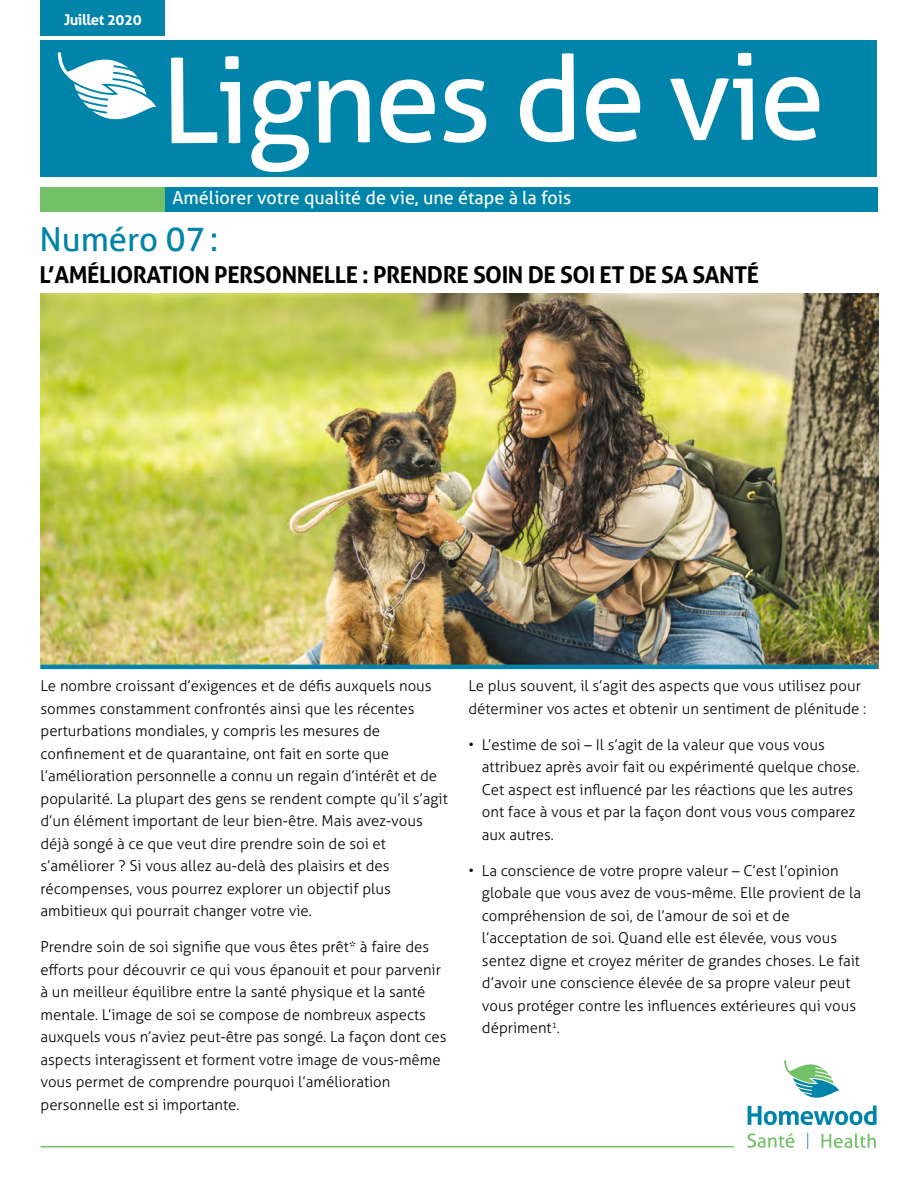
<style>
.page{position:relative;width:918px;height:1188px;background:#fff}
.page>*{position:absolute;margin:0;border:0;box-sizing:border-box;transform-origin:0 0}
.t1{font:118.5px "Aller";letter-spacing:-.035em;color:#fff}
.t2{font:33px "Aller";color:#0084a9}
.t3{font:700 23.25px "Aller";letter-spacing:-.02em;color:#000}
.t4{font:18px "Aller";color:#fff}
.t5{font:300 15px/22.5px "Aller";color:#000}
.t6{font:700 15px "Aller";letter-spacing:-.03em;color:#fff}
</style>
<div class="page">
<img style="left:40px;top:294px;width:838px;height:371px">
<svg style="left:748px;top:1060px;width:129px;height:65px"></svg>
<svg style="left:822px;top:1134px;width:54px;height:14px"></svg>
<svg style="left:747px;top:1133px;width:47px;height:15px"></svg>
<svg style="left:807px;top:1133px;width:1px;height:16px"></svg>
<hr style="left:40px;top:1146px;width:694px;height:2px;background:#73c167">
<div style="left:40px;top:40px;width:838px;height:137px;background:#0084a9"></div>
<div style="left:40px;top:187px;width:125px;height:25px;background:#73c167"></div>
<div style="left:40px;top:0;width:125px;height:35px;background:#0084a9"></div>
<div style="left:165px;top:187px;width:713px;height:25px;background:#0084a9"></div>
<svg style="left:58px;top:52px;width:98px;height:68px"></svg>
<hr style="left:40px;top:665px;width:838px;height:4px;background:#0084a9">
<p class="t6" style="left:64px;top:11px;width:79px">Juillet 2020</p>
<h1 class="t1" style="left:161px;top:27px;width:667px">Lignes de vie</h1>
<p class="t4" style="left:172px;top:187px;width:400px">Améliorer votre qualité de vie, une étape à la fois</p>
<h2 class="t2" style="left:39px;top:219px;width:180px">Numéro 07:</h2>
<h3 class="t3" style="left:39px;top:260px;width:721px">L’AMÉLIORATION PERSONNELLE : PRENDRE SOIN DE SOI ET DE SA SANTÉ</h3>
<p class="t5" style="left:40px;top:675px;width:409px">Le nombre croissant d’exigences et de défis auxquels nous sommes constamment confrontés ainsi que les récentes perturbations mondiales, y compris les mesures de confinement et de quarantaine, ont fait en sorte que l’amélioration personnelle a connu un regain d’intérêt et de popularité. La plupart des gens se rendent compte qu’il s’agit d’un élément important de leur bien-être. Mais avez-vous déjà songé à ce que veut dire prendre soin de soi et s’améliorer ? Si vous allez au-delà des plaisirs et des récompenses, vous pourrez explorer un objectif plus ambitieux qui pourrait changer votre vie.</p>
<p class="t5" style="left:40px;top:936px;width:407px">Prendre soin de soi signifie que vous êtes prêt* à faire des efforts pour découvrir ce qui vous épanouit et pour parvenir à un meilleur équilibre entre la santé physique et la santé mentale. L’image de soi se compose de nombreux aspects auxquels vous n’aviez peut-être pas songé. La façon dont ces aspects interagissent et forment votre image de vous-même vous permet de comprendre pourquoi l’amélioration personnelle est si importante.</p>
<p class="t5" style="left:468px;top:675px;width:399px">Le plus souvent, il s’agit des aspects que vous utilisez pour déterminer vos actes et obtenir un sentiment de plénitude :</p>
<p class="t5" style="left:482px;top:733px;width:379px;text-indent:-14px">• L’estime de soi – Il s’agit de la valeur que vous vous attribuez après avoir fait ou expérimenté quelque chose.<br>Cet aspect est influencé par les réactions que les autres ont face à vous et par la façon dont vous vous comparez aux autres.</p>
<p class="t5" style="left:482px;top:859px;width:381px;text-indent:-14px">• La conscience de votre propre valeur – C’est l’opinion globale que vous avez de vous-même. Elle provient de la compréhension de soi, de l’amour de soi et de l’acceptation de soi. Quand elle est élevée, vous vous sentez digne et croyez mériter de grandes choses. Le fait d’avoir une conscience élevée de sa propre valeur peut vous protéger contre les influences extérieures qui vous dépriment<sup>1</sup>.</p>
</div>
